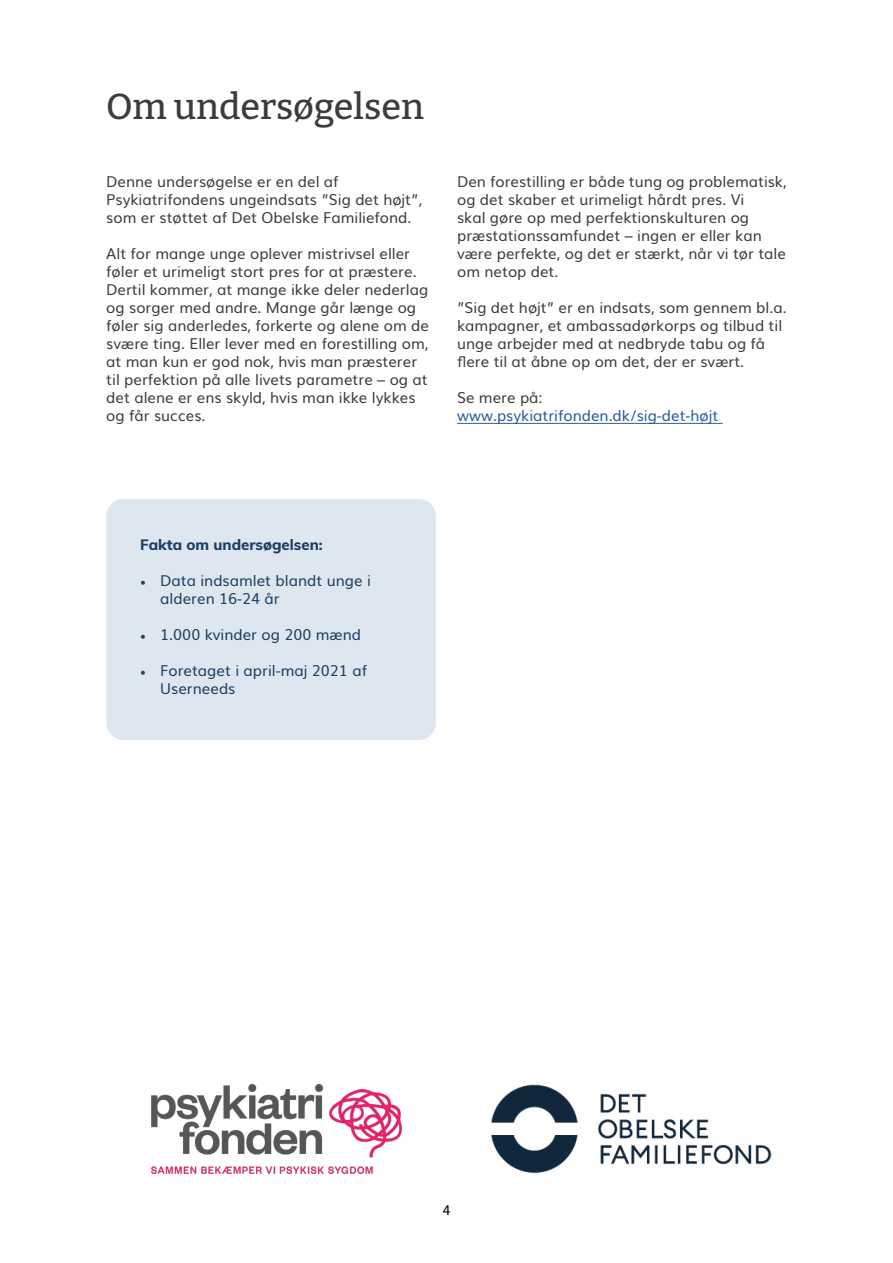
<style>
.page{position:relative;width:893px;height:1263px;background:#fff}
.page>*{position:absolute;margin:0;border:0;box-sizing:border-box;transform-origin:0 0}
.t1{font:500 36px "Bitter";color:#3c3c3b}
.t2{font:15px/18px "Muli";color:#3c3c3b}
.t3{font:15px/18px "Muli";color:#1c3e60}
.t4{font:15px "Muli";color:#275b9b}
.t5{font:800 15px "Muli";color:#1c3e60}
.t6{font:13.5px "Muli";color:#000}
.s1{font-family:"Minion Pro"}
</style>
<div class="page">
<div style="left:106px;top:499px;width:330px;height:241px;background:#dee7f0;border-radius:17px"></div>
<hr style="left:457px;top:423px;width:266px;height:1px;background:#275b9b">
<img style="left:491px;top:1085px;width:281px;height:89px">
<img style="left:151px;top:1085px;width:251px;height:89px">
<h1 class="t1" style="left:106px;top:83px;width:319px">Om undersøgelsen</h1>
<p class="t2" style="left:106px;top:171px;width:317px">Denne undersøgelse er en del af<br>Psykiatrifondens ungeindsats ”Sig det højt”, som er støttet af Det Obelske Familiefond.</p>
<p class="t2" style="left:106px;top:243px;width:324px">Alt for mange unge oplever mistrivsel eller føler et urimeligt stort pres for at præstere.<br>Dertil kommer, at mange ikke deler nederlag og sorger med andre. Mange går længe og føler sig anderledes, forkerte og alene om de svære ting. Eller lever med en forestilling om, at man kun er god nok, hvis man præsterer til perfektion på alle livets parametre – og at det alene er ens skyld, hvis man ikke lykkes og får succes.</p>
<p class="t2" style="left:457px;top:171px;width:331px">Den forestilling er både tung og problematisk, og det skaber et urimeligt hårdt pres. Vi<br>skal gøre op med perfektionskulturen og præstationssamfundet – ingen er eller kan være perfekte, og det er stærkt, når vi tør tale om netop det.</p>
<p class="t2" style="left:457px;top:297px;width:331px">”Sig det højt” er en indsats, som gennem bl.a. kampagner, et ambassadørkorps og tilbud til unge arbejder med at nedbryde tabu og få flere til at åbne op om det, der er svært.</p>
<p class="t2" style="left:457px;top:387px;width:87px">Se mere på:</p>
<p class="t4" style="left:457px;top:403px;width:263px">www.psykiatrifonden.dk/sig-det-højt</p>
<p class="t5" style="left:140px;top:534px;width:184px">Fakta om undersøgelsen:</p>
<p class="t3" style="left:160px;top:570px;width:212px;text-indent:-20px"><span class="s1">•</span> Data indsamlet blandt unge i alderen 16-24 år</p>
<p class="t3" style="left:140px;top:624px;width:222px"><span class="s1">•</span> 1.000 kvinder og 200 mænd</p>
<p class="t3" style="left:160px;top:660px;width:208px;text-indent:-20px"><span class="s1">•</span> Foretaget i april-maj 2021 af<br>Userneeds</p>
<p class="t6" style="left:442px;top:1199px;width:10px">4</p>
</div>
